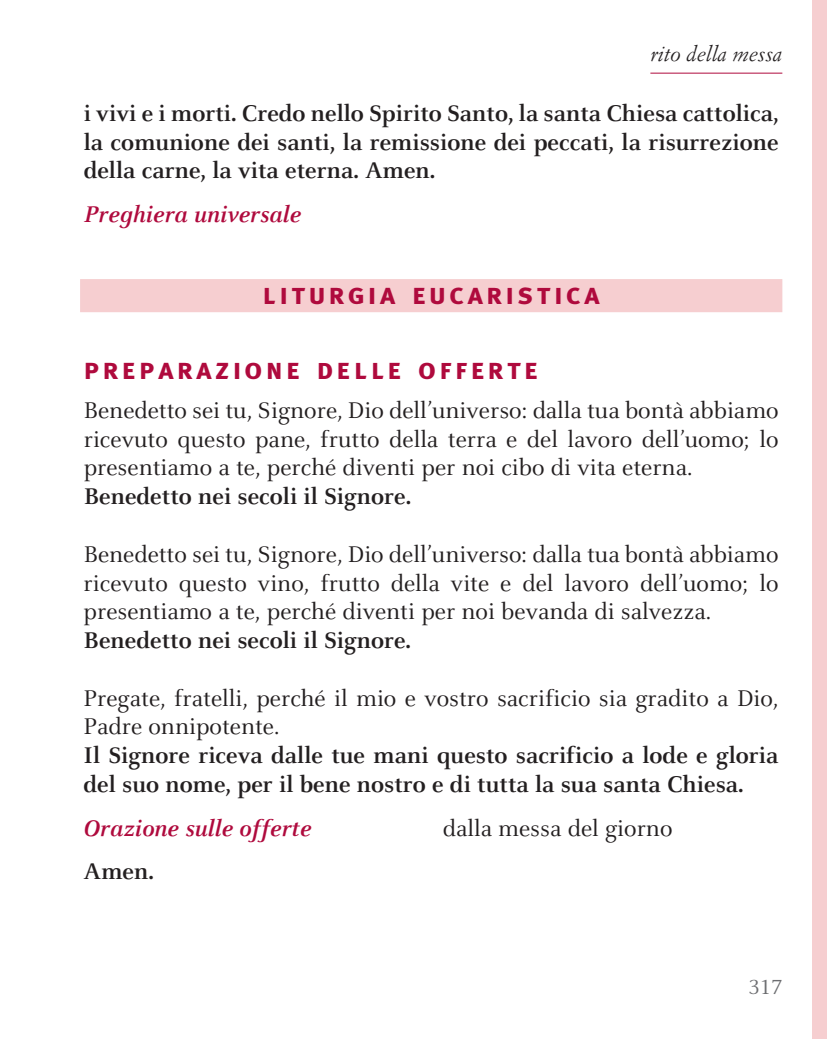
<style>
.page{position:relative;width:827px;height:1039px;background:#fff}
.page>*{position:absolute;margin:0;border:0;box-sizing:border-box;transform-origin:0 0}
.t1{font:30px "Meta Bold Caps";letter-spacing:.11em;color:#af0a3d}
.t2{font:25px/28.8px "Celeste";color:#231f20;text-align:justify}
.t3{font:700 25px/28.8px "Celeste";color:#231f20;text-align:justify}
.t4{font:italic 700 25px "Celeste";color:#af0a3d}
.t5{font:22.5px "Celeste Caps";color:#6c6d70}
.t6{font:italic 21.25px "Simoncini Garamond";color:#231f20}
</style>
<div class="page">
<div style="left:811px;top:0;width:15px;height:1039px;background:#f6ced0"></div>
<hr style="left:650px;top:73px;width:132px;height:1px;background:#af0a3d">
<div style="left:80px;top:279px;width:702px;height:33px;background:#f6ced0"></div>
<p class="t6" style="left:650px;top:41px;width:133px">rito della messa</p>
<p class="t3" style="left:84px;top:99px;width:696px">i vivi e i morti. Credo nello Spirito Santo, la santa Chiesa cattolica, la comunione dei santi, la remissione dei peccati, la risurrezione della carne, la vita eterna. Amen.</p>
<p class="t4" style="left:84px;top:201px;width:219px">Preghiera universale</p>
<p class="t1" style="left:262px;top:276px;width:338px">liturgia eucaristica</p>
<p class="t1" style="left:84px;top:351px;width:455px">preparazione delle offerte</p>
<p class="t2" style="left:84px;top:397px;width:696px">Benedetto sei tu, Signore, Dio dell’universo: dalla tua bontà abbiamo ricevuto questo pane, frutto della terra e del lavoro dell’uomo; lo presentiamo a te, perché diventi per noi cibo di vita eterna.</p>
<p class="t3" style="left:84px;top:483px;width:329px">Benedetto nei secoli il Signore.</p>
<p class="t2" style="left:83px;top:540px;width:696px">Benedetto sei tu, Signore, Dio dell’universo: dalla tua bontà abbiamo ricevuto questo vino, frutto della vite e del lavoro dell’uomo; lo presentiamo a te, perché diventi per noi bevanda di salvezza.</p>
<p class="t3" style="left:83px;top:626px;width:329px">Benedetto nei secoli il Signore.</p>
<p class="t2" style="left:83px;top:684px;width:696px">Pregate, fratelli, perché il mio e vostro sacrificio sia gradito a Dio,<br>Padre onnipotente.</p>
<p class="t3" style="left:84px;top:741px;width:696px">Il Signore riceva dalle tue mani questo sacrificio a lode e gloria del suo nome, per il bene nostro e di tutta la sua santa Chiesa.</p>
<p class="t4" style="left:84px;top:814px;width:229px">Orazione sulle offerte</p>
<p class="t2" style="left:442px;top:814px;width:231px">dalla messa del giorno</p>
<p class="t3" style="left:84px;top:858px;width:72px">Amen.</p>
<p class="t5" style="left:748px;top:976px;width:35px">317</p>
</div>
